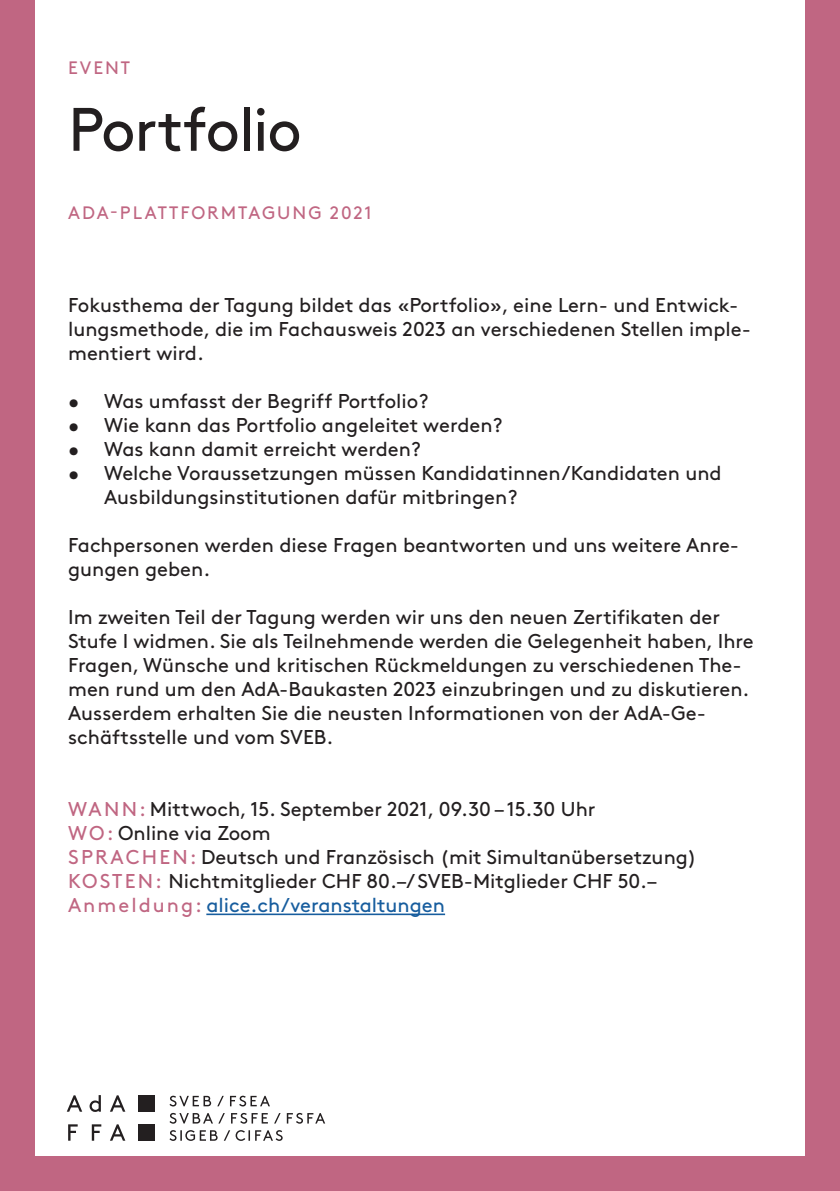
<style>
.page{position:relative;width:840px;height:1191px;background:#fff}
.page>*{position:absolute;margin:0;border:0;box-sizing:border-box;transform-origin:0 0}
.Titel_Event_gross{font:61.2px "Brown Pro";letter-spacing:-.025em;color:#231f20}
.Beschrieb_Intro{font:20px/24px "Brown Pro";color:#231f20}
.Titel_farbig{font:20px "Brown Pro";color:#231f20}
.Beschrieb_Intro-2{font:20px "Brown Pro";color:#175d9e}
.Titel_Event_gross-2{font:18px "Brown Pro";letter-spacing:.11em;color:#c06682}
.Titel_farbig-2{font:18px "Brown Pro";letter-spacing:.11em;color:#c06682}
.s1{color:#c06682}
</style>
<div class="page">
<div style="left:0;top:0;width:34px;height:1191px;background:#c06682"></div>
<div style="left:0;top:1157px;width:839px;height:34px;background:#c06682"></div>
<div style="left:805px;top:0;width:34px;height:1191px;background:#c06682"></div>
<hr style="left:206px;top:913px;width:239px;height:2px;background:#175d9e">
<svg style="left:169px;top:1130px;width:113px;height:10px"></svg>
<svg style="left:169px;top:1112px;width:156px;height:11px"></svg>
<svg style="left:169px;top:1095px;width:101px;height:11px"></svg>
<div style="left:138px;top:1095px;width:16px;height:16px;background:#231f20"></div>
<div style="left:138px;top:1124px;width:16px;height:16px;background:#231f20"></div>
<svg style="left:68px;top:1124px;width:10px;height:16px"></svg>
<svg style="left:67px;top:1095px;width:15px;height:16px"></svg>
<svg style="left:89px;top:1095px;width:12px;height:17px"></svg>
<svg style="left:110px;top:1095px;width:15px;height:16px"></svg>
<svg style="left:110px;top:1124px;width:15px;height:16px"></svg>
<svg style="left:92px;top:1124px;width:9px;height:16px"></svg>
<p class="Titel_farbig-2" style="left:68px;top:54px;width:63px">EVENT</p>
<p class="Titel_Event_gross" style="left:68px;top:83px;width:235px">Portfolio</p>
<p class="Titel_Event_gross-2" style="left:68px;top:199px;width:305px">ADA-PLATTFORMTAGUNG 2021</p>
<p class="Beschrieb_Intro" style="left:68px;top:291px;width:684px">Fokusthema der Tagung bildet das «Portfolio», eine Lern- und Entwick&shy;lungsmethode, die im Fachausweis 2023 an verschiedenen Stellen imple&shy;mentiert wird.</p>
<p class="Beschrieb_Intro" style="left:68px;top:387px;width:361px">• Was umfasst der Begriff Portfolio?</p>
<p class="Beschrieb_Intro" style="left:68px;top:411px;width:436px">• Wie kann das Portfolio angeleitet werden?</p>
<p class="Beschrieb_Intro" style="left:68px;top:435px;width:354px">• Was kann damit erreicht werden?</p>
<p class="Beschrieb_Intro" style="left:104px;top:459px;width:618px;text-indent:-36px">• Welche Voraussetzungen müssen Kandidatinnen/Kandidaten und<br>Ausbildungsinstitutionen dafür mitbringen?</p>
<p class="Beschrieb_Intro" style="left:68px;top:531px;width:672px">Fachpersonen werden diese Fragen beantworten und uns weitere Anre&shy;gungen geben.</p>
<p class="Beschrieb_Intro" style="left:68px;top:603px;width:686px">Im zweiten Teil der Tagung werden wir uns den neuen Zertifikaten der Stufe I widmen. Sie als Teilnehmende werden die Gelegenheit haben, Ihre Fragen, Wünsche und kritischen Rückmeldungen zu verschiedenen The&shy;men rund um den AdA-Baukasten 2023 einzubringen und zu diskutieren.<br>Ausserdem erhalten Sie die neusten Informationen von der AdA-Ge&shy;schäftsstelle und vom SVEB.</p>
<p class="Titel_farbig" style="left:68px;top:794px;width:528px"><span class="s1">WANN:</span> Mittwoch, 15. September 2021, 09.30 – 15.30 Uhr</p>
<p class="Titel_farbig" style="left:68px;top:818px;width:204px"><span class="s1">WO:</span> Online via Zoom</p>
<p class="Titel_farbig" style="left:68px;top:842px;width:629px"><span class="s1">SPRACHEN:</span> Deutsch und Französisch (mit Simultanübersetzung)</p>
<p class="Titel_farbig" style="left:68px;top:866px;width:590px"><span class="s1">KOSTEN:</span> Nichtmitglieder CHF 80.–/ SVEB-Mitglieder CHF 50.–</p>
<p class="Beschrieb_Intro-2" style="left:68px;top:890px;width:378px"><span class="s1">Anmeldung:</span> alice.ch/veranstaltungen</p>
</div>
